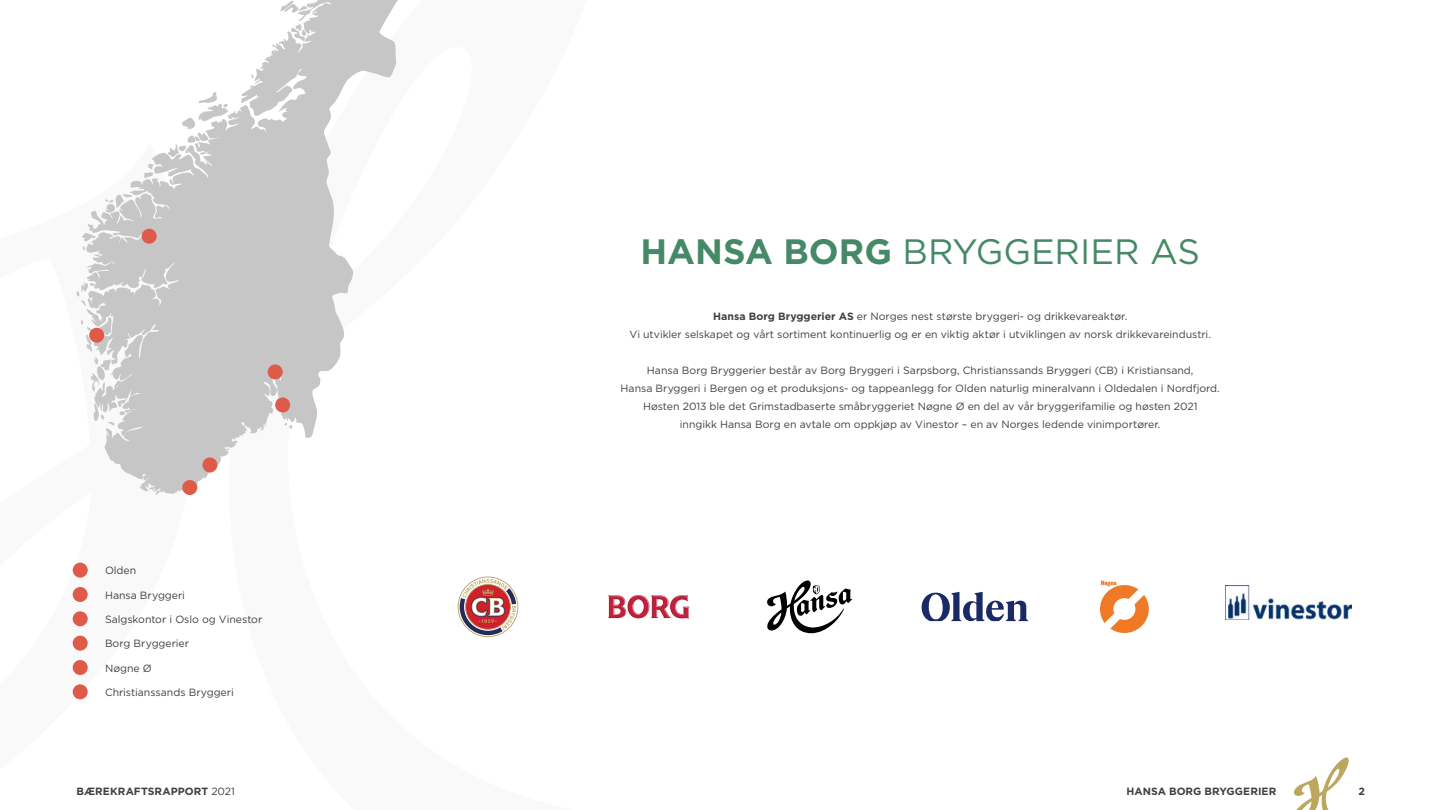
<style>
.page{position:relative;width:1440px;height:810px;background:#fff}
.page>*{position:absolute;margin:0;border:0;box-sizing:border-box;transform-origin:0 0}
.t1{font:35.25px "Gotham";color:#468966}
.t2{font:10.5px/18px "Gotham";color:#404040;text-align:center}
.t3{font:700 10.5px "Gotham";letter-spacing:.005em;color:#404040}
.s1{font-weight:700}
.s2{font-weight:400}
</style>
<div class="page">
<svg style="left:1294px;top:758px;width:55px;height:52px"></svg>
<svg style="left:81px;top:319px;width:3px;height:6px"></svg>
<svg style="left:76px;top:282px;width:10px;height:24px"></svg>
<svg style="left:82px;top:233px;width:4px;height:17px"></svg>
<svg style="left:86px;top:0;width:312px;height:495px;fill:#c6c6c6"></svg>
<svg style="left:458px;top:577px;width:60px;height:60px"></svg>
<svg style="left:608px;top:595px;width:82px;height:24px"></svg>
<svg style="left:767px;top:580px;width:85px;height:53px"></svg>
<svg style="left:922px;top:592px;width:107px;height:29px"></svg>
<svg style="left:1100px;top:581px;width:49px;height:52px"></svg>
<div style="left:73px;top:563px;width:15px;height:15px;background:#df5a49;border-radius:50%"></div>
<div style="left:73px;top:587px;width:15px;height:15px;background:#df5a49;border-radius:50%"></div>
<div style="left:73px;top:611px;width:15px;height:15px;background:#df5a49;border-radius:50%"></div>
<div style="left:73px;top:636px;width:15px;height:15px;background:#df5a49;border-radius:50%"></div>
<div style="left:73px;top:660px;width:15px;height:15px;background:#df5a49;border-radius:50%"></div>
<div style="left:73px;top:684px;width:15px;height:15px;background:#df5a49;border-radius:50%"></div>
<div style="left:89px;top:328px;width:15px;height:15px;background:#df5a49;border-radius:50%"></div>
<div style="left:182px;top:480px;width:15px;height:15px;background:#df5a49;border-radius:50%"></div>
<div style="left:202px;top:457px;width:15px;height:15px;background:#df5a49;border-radius:50%"></div>
<div style="left:268px;top:364px;width:15px;height:15px;background:#df5a49;border-radius:50%"></div>
<div style="left:275px;top:398px;width:15px;height:14px;background:#df5a49;border-radius:50%"></div>
<div style="left:142px;top:229px;width:15px;height:15px;background:#df5a49;border-radius:50%"></div>
<img style="left:1226px;top:585px;width:126px;height:34px">
<p class="t1" style="left:641px;top:229px;width:561px"><span class="s1">HANSA BORG</span> BRYGGERIER AS</p>
<p class="t2" style="left:105px;top:561px;width:33px">Olden</p>
<p class="t2" style="left:105px;top:586px;width:82px">Hansa Bryggeri</p>
<p class="t2" style="left:105px;top:610px;width:159px">Salgskontor i Oslo og Vinestor</p>
<p class="t2" style="left:105px;top:634px;width:86px">Borg Bryggerier</p>
<p class="t2" style="left:105px;top:659px;width:48px">Nøgne Ø</p>
<p class="t2" style="left:105px;top:683px;width:130px">Christianssands Bryggeri</p>
<p class="t2" style="left:713px;top:307px;width:416px"><span class="s1">Hansa Borg Bryggerier AS</span> er Norges nest største bryggeri- og drikkevareaktør.</p>
<p class="t2" style="left:630px;top:325px;width:583px">Vi utvikler selskapet og vårt sortiment kontinuerlig og er en viktig aktør i utviklingen av norsk drikkevareindustri.</p>
<p class="t2" style="left:647px;top:361px;width:548px">Hansa Borg Bryggerier består av Borg Bryggeri i Sarpsborg, Christianssands Bryggeri (CB) i Kristiansand,</p>
<p class="t2" style="left:621px;top:379px;width:601px">Hansa Bryggeri i Bergen og et produksjons- og tappeanlegg for Olden naturlig mineralvann i Oldedalen i Nordfjord.</p>
<p class="t2" style="left:643px;top:397px;width:556px">Høsten 2013 ble det Grimstadbaserte småbryggeriet Nøgne Ø en del av vår bryggerifamilie og høsten 2021 inngikk Hansa Borg en avtale om oppkjøp av Vinestor – en av Norges ledende vinimportører.</p>
<p class="t3" style="left:77px;top:785px;width:160px">BÆREKRAFTSRAPPORT <span class="s2">2021</span></p>
<p class="t3" style="left:1126px;top:785px;width:151px">HANSA BORG BRYGGERIER</p>
<p class="t3" style="left:1358px;top:785px;width:8px">2</p>
</div>
